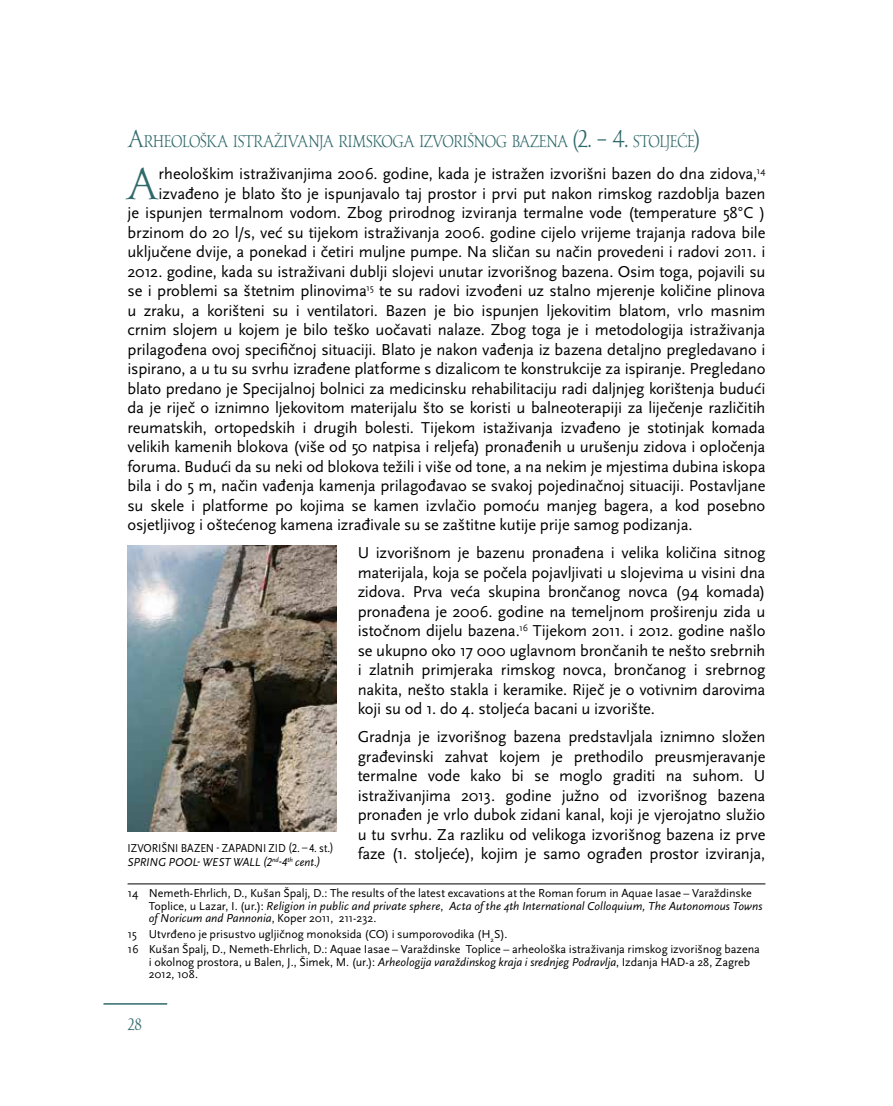
<style>
.page{position:relative;width:893px;height:1106px;background:#fff}
.page>*{position:absolute;margin:0;border:0;box-sizing:border-box;transform-origin:0 0}
.t1{font:43.95px "Carrig Display";color:#30696a;scale:.9 1}
.t2{font:16.8px "Carrig Display";letter-spacing:-.045em;color:#30696a;scale:.84 1}
.t3{font:16.5px/19.5px "Scala Sans Pro";letter-spacing:-.01em;color:#000;text-align:justify}
.t4{font:16.5px "Carrig Display";color:#30696a;scale:.84 1}
.t5{font:12px/12.8px "Scala Sans Pro";letter-spacing:-.005em;color:#000}
.t6{font:12px/13.5px "Scala Sans Pro";letter-spacing:-.005em;color:#000;scale:.91 1}
.s1{font-size:24px}
.s2{font-style:italic}
</style>
<div class="page">
<hr style="left:103px;top:1003px;width:64px;height:1px;background:#30696a">
<hr style="left:128px;top:883px;width:637px;height:1px;background:#000">
<img style="left:128px;top:545px;width:208px;height:286px">
<p class="t2" style="left:128px;top:132px;width:683px"><span class="s1">A</span>RHEOLOŠKA ISTRAŽIVANJA RIMSKOGA IZVORIŠNOG BAZENA <span class="s1">(2.</span> <span class="s1">–</span> <span class="s1">4.</span> STOLJEĆE<span class="s1">)</span></p>
<h1 class="t1" style="left:126px;top:159px;width:38px">A</h1>
<p class="t3" style="left:159px;top:164px;width:607px">rheološkim istraživanjima 2006. godine, kada je istražen izvorišni bazen do dna zidova,<sup>14</sup></p>
<p class="t3" style="left:159px;top:183px;width:608px">izvađeno je blato što je ispunjavalo taj prostor i prvi put nakon rimskog razdoblja bazen</p>
<p class="t3" style="left:128px;top:203px;width:639px">je ispunjen termalnom vodom. Zbog prirodnog izviranja termalne vode (temperature 58°C )</p>
<p class="t3" style="left:128px;top:222px;width:639px">brzinom do 20 l/s, već su tijekom istraživanja 2006. godine cijelo vrijeme trajanja radova bile</p>
<p class="t3" style="left:128px;top:242px;width:639px">uključene dvije, a ponekad i četiri muljne pumpe. Na sličan su način provedeni i radovi 2011. i</p>
<p class="t3" style="left:128px;top:261px;width:639px">2012. godine, kada su istraživani dublji slojevi unutar izvorišnog bazena. Osim toga, pojavili su</p>
<p class="t3" style="left:128px;top:281px;width:639px">se i problemi sa štetnim plinovima<sup>15</sup> te su radovi izvođeni uz stalno mjerenje količine plinova</p>
<p class="t3" style="left:128px;top:300px;width:639px">u zraku, a korišteni su i ventilatori. Bazen je bio ispunjen ljekovitim blatom, vrlo masnim</p>
<p class="t3" style="left:128px;top:320px;width:639px">crnim slojem u kojem je bilo teško uočavati nalaze. Zbog toga je i metodologija istraživanja</p>
<p class="t3" style="left:128px;top:339px;width:639px">prilagođena ovoj specifičnoj situaciji. Blato je nakon vađenja iz bazena detaljno pregledavano i</p>
<p class="t3" style="left:128px;top:359px;width:639px">ispirano, a u tu su svrhu izrađene platforme s dizalicom te konstrukcije za ispiranje. Pregledano</p>
<p class="t3" style="left:128px;top:378px;width:639px">blato predano je Specijalnoj bolnici za medicinsku rehabilitaciju radi daljnjeg korištenja budući</p>
<p class="t3" style="left:128px;top:398px;width:639px">da je riječ o iznimno ljekovitom materijalu što se koristi u balneoterapiji za liječenje različitih</p>
<p class="t3" style="left:128px;top:417px;width:639px">reumatskih, ortopedskih i drugih bolesti. Tijekom istaživanja izvađeno je stotinjak komada</p>
<p class="t3" style="left:128px;top:437px;width:639px">velikih kamenih blokova (više od 50 natpisa i reljefa) pronađenih u urušenju zidova i opločenja</p>
<p class="t3" style="left:128px;top:456px;width:639px">foruma. Budući da su neki od blokova težili i više od tone, a na nekim je mjestima dubina iskopa</p>
<p class="t3" style="left:128px;top:476px;width:639px">bila i do 5 m, način vađenja kamenja prilagođavao se svakoj pojedinačnoj situaciji. Postavljane</p>
<p class="t3" style="left:128px;top:495px;width:639px">su skele i platforme po kojima se kamen izvlačio pomoću manjeg bagera, a kod posebno</p>
<p class="t3" style="left:128px;top:515px;width:567px">osjetljivog i oštećenog kamena izrađivale su se zaštitne kutije prije samog podizanja.</p>
<p class="t3" style="left:358px;top:543px;width:409px">U izvorišnom je bazenu pronađena i velika količina sitnog materijala, koja se počela pojavljivati u slojevima u visini dna zidova. Prva veća skupina brončanog novca (94 komada) pronađena je 2006. godine na temeljnom proširenju zida u istočnom dijelu bazena.<sup>16</sup> Tijekom 2011. i 2012. godine našlo se ukupno oko 17 000 uglavnom brončanih te nešto srebrnih i zlatnih primjeraka rimskog novca, brončanog i srebrnog nakita, nešto stakla i keramike. Riječ je o votivnim darovima koji su od 1. do 4. stoljeća bacani u izvorište.</p>
<p class="t3" style="left:358px;top:727px;width:409px">Gradnja je izvorišnog bazena predstavljala iznimno složen građevinski zahvat kojem je prethodilo preusmjeravanje termalne vode kako bi se moglo graditi na suhom. U istraživanjima 2013. godine južno od izvorišnog bazena pronađen je vrlo dubok zidani kanal, koji je vjerojatno služio u tu svrhu. Za razliku od velikoga izvorišnog bazena iz prve faze (1. stoljeće), kojim je samo ograđen prostor izviranja,</p>
<p class="t5" style="left:149px;top:886px;width:615px;text-indent:-21px">14 Nemeth-Ehrlich, D., Kušan Špalj, D.: The results of the latest excavations at the Roman forum in Aquae Iasae – Varaždinske<br>Toplice, u Lazar, I. (ur.): <span class="s2">Religion in public and private sphere</span>, <span class="s2">Acta of the 4th International Colloquium, The Autonomous Towns of Noricum and Pannonia</span>, Koper 2011, 211-232.</p>
<p class="t5" style="left:128px;top:926px;width:634px;line-height:15.1px">15 Utvrđeno je prisustvo ugljičnog monoksida (CO) i sumporovodika (H<sub>2</sub>S).<br>16 Kušan Špalj, D., Nemeth-Ehrlich, D.: Aquae Iasae – Varaždinske Toplice – arheološka istraživanja rimskog izvorišnog bazena</p>
<p class="t5" style="left:149px;top:955px;width:603px">i okolnog prostora, u Balen, J., Šimek, M. (ur.): <span class="s2">Arheologija varaždinskog kraja i srednjeg Podravlja</span>, Izdanja HAD-a 28, Zagreb<br>2012, 108.</p>
<p class="t6" style="left:128px;top:841px;width:228px">IZVORIŠNI BAZEN - ZAPADNI ZID (2. – 4. st.)<br><span class="s2">SPRING POOL- WEST WALL (2</span><sup>nd</sup><span class="s2">-4</span><sup>th</sup> <span class="s2">cent.)</span></p>
<p class="t4" style="left:128px;top:1015px;width:18px">28</p>
</div>
